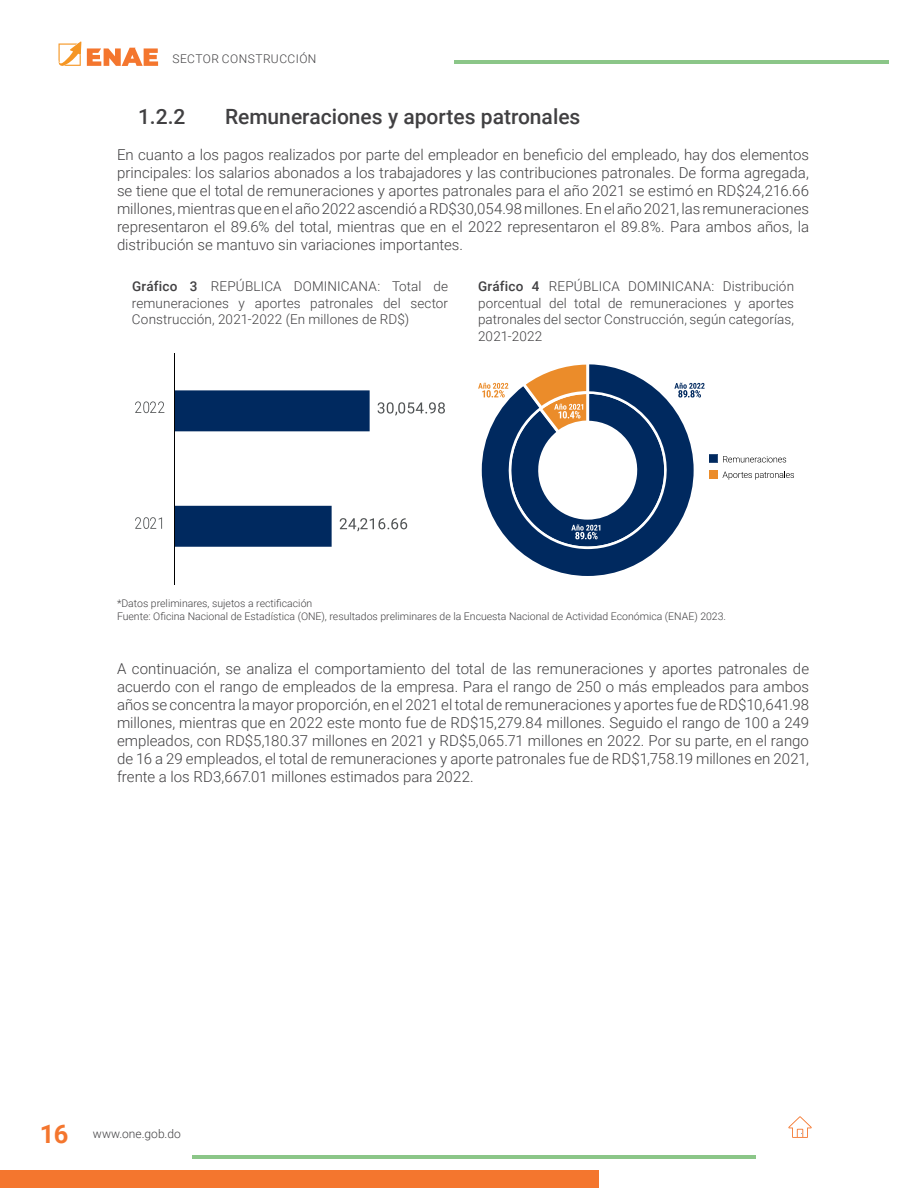
<style>
.page{position:relative;width:918px;height:1188px;background:#fff}
.page>*{position:absolute;margin:0;border:0;box-sizing:border-box;transform-origin:0 0}
.t1{font:500 21px "Roboto";color:#414042}
.t2{font:300 15px/18px "Roboto";color:#414042;text-align:justify}
.t3{font:300 13.5px/16.5px "Roboto";letter-spacing:.01em;color:#414042;text-align:justify}
.t4{font:300 12px "Roboto";letter-spacing:.03em;color:#414042}
.t5{font:300 12px "Roboto";color:#414042}
.t6{font:300 10.5px/13.5px "Roboto";color:#414042}
.s1{font-weight:500}
.s2{font-weight:700;font-size:25.5px;color:#f4762e}
</style>
<div class="page">
<svg style="left:58px;top:41px;width:23px;height:25px"></svg>
<svg style="left:87px;top:48px;width:71px;height:18px"></svg>
<div style="left:0;top:1171px;width:598px;height:17px;background:#f4762e"></div>
<hr style="left:193px;top:1155px;width:563px;height:4px;background:#8bc688">
<svg style="left:788px;top:1116px;width:24px;height:22px"></svg>
<hr style="left:455px;top:61px;width:434px;height:3px;background:#8bc688">
<hr style="left:175px;top:353px;width:1px;height:231px;background:#000">
<svg style="left:174px;top:390px;width:271px;height:157px"></svg>
<svg style="left:135px;top:517px;width:27px;height:12px"></svg>
<svg style="left:135px;top:401px;width:29px;height:12px"></svg>
<svg style="left:517px;top:382px;width:177px;height:194px;fill:#00295f"></svg>
<svg style="left:478px;top:364px;width:189px;height:185px"></svg>
<svg style="left:674px;top:383px;width:31px;height:15px"></svg>
<div style="left:709px;top:470px;width:8px;height:8px;background:#eb8c2a"></div>
<svg style="left:723px;top:471px;width:71px;height:9px"></svg>
<svg style="left:709px;top:454px;width:8px;height:9px"></svg>
<svg style="left:723px;top:456px;width:63px;height:7px"></svg>
<p class="t4" style="left:172px;top:50px;width:146px">SECTOR CONSTRUCCIÓN</p>
<h1 class="t1" style="left:138px;top:102px;width:49px">1.2.2</h1>
<h1 class="t1" style="left:225px;top:102px;width:357px">Remuneraciones y aportes patronales</h1>
<p class="t2" style="left:117px;top:145px;width:694px">En cuanto a los pagos realizados por parte del empleador en beneficio del empleado, hay dos elementos principales: los salarios abonados a los trabajadores y las contribuciones patronales. De forma agregada, se tiene que el total de remuneraciones y aportes patronales para el año 2021 se estimó en RD$24,216.66 millones, mientras que en el año 2022 ascendió a RD$30,054.98 millones. En el año 2021, las remuneraciones representaron el 89.6% del total, mientras que en el 2022 representaron el 89.8%. Para ambos años, la distribución se mantuvo sin variaciones importantes.</p>
<p class="t3" style="left:132px;top:278px;width:318px"><span class="s1">Gráfico 3</span> REPÚBLICA DOMINICANA: Total de remuneraciones y aportes patronales del sector Construcción, 2021-2022 (En millones de RD$)</p>
<p class="t3" style="left:478px;top:278px;width:318px"><span class="s1">Gráfico 4</span> REPÚBLICA DOMINICANA: Distribución porcentual del total de remuneraciones y aportes patronales del sector Construcción, según categorías, 2021-2022</p>
<p class="t6" style="left:117px;top:596px;width:611px">*Datos preliminares, sujetos a rectificación<br>Fuente: Oficina Nacional de Estadística (ONE), resultados preliminares de la Encuesta Nacional de Actividad Económica (ENAE) 2023.</p>
<p class="t2" style="left:117px;top:659px;width:694px">A continuación, se analiza el comportamiento del total de las remuneraciones y aportes patronales de acuerdo con el rango de empleados de la empresa. Para el rango de 250 o más empleados para ambos años se concentra la mayor proporción, en el 2021 el total de remuneraciones y aportes fue de RD$10,641.98 millones, mientras que en 2022 este monto fue de RD$15,279.84 millones. Seguido el rango de 100 a 249 empleados, con RD$5,180.37 millones en 2021 y RD$5,065.71 millones en 2022. Por su parte, en el rango de 16 a 29 empleados, el total de remuneraciones y aporte patronales fue de RD$1,758.19 millones en 2021, frente a los RD3,667.01 millones estimados para 2022.</p>
<p class="t5" style="left:40px;top:1125px;width:143px"><span class="s2">16</span> www.one.gob.do</p>
</div>
